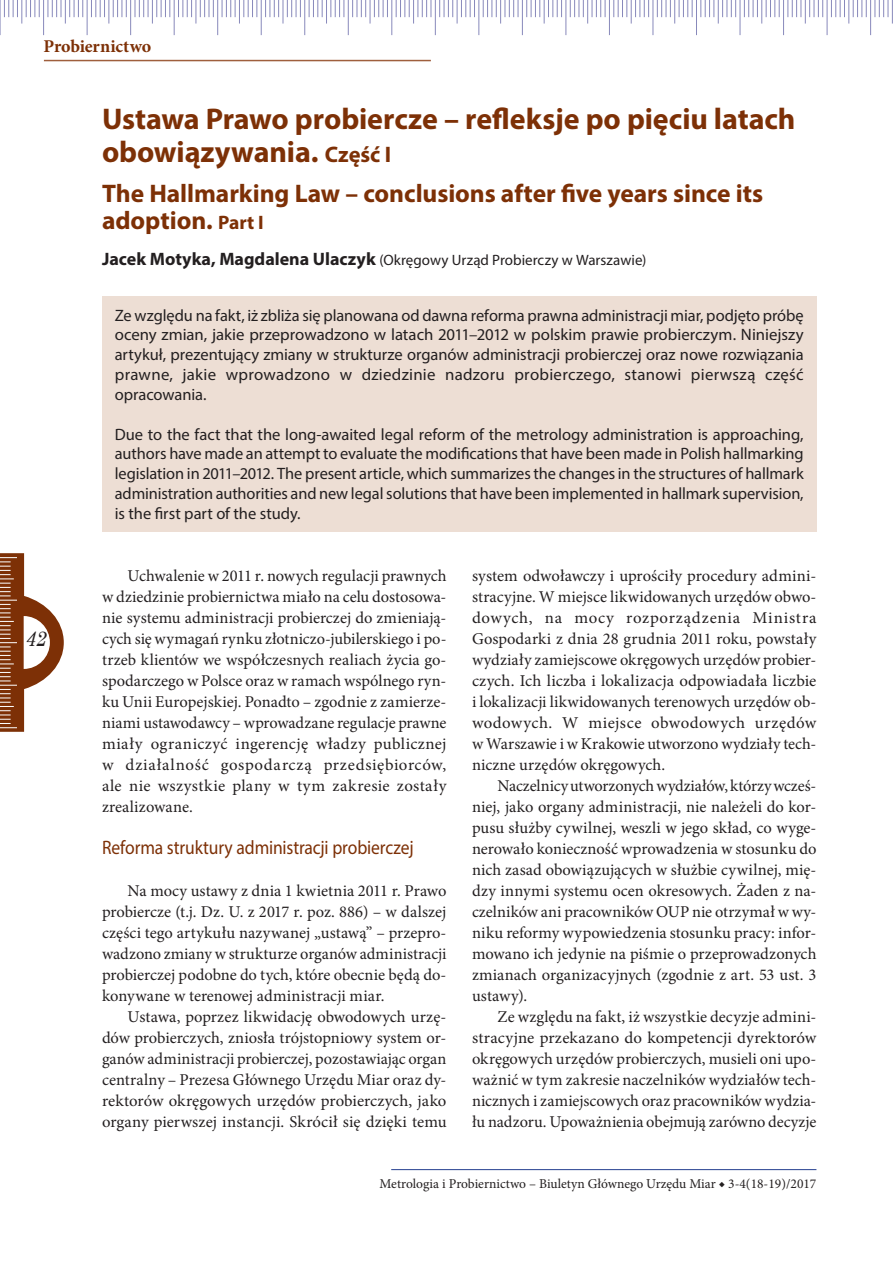
<style>
.page{position:relative;width:893px;height:1263px;background:#fff}
.page>*{position:absolute;margin:0;border:0;box-sizing:border-box;transform-origin:0 0}
.tytul_polski{font:700 30px/33px "Myriad Pro";letter-spacing:-.005em;color:#7d3006}
.tytul_ang{font:700 25.5px/27px "Myriad Pro";letter-spacing:-.005em;color:#7d3006}
.t1{font:italic 21px "Century Schoolbook";color:#231f20;scale:.9 1}
.śródtyt-podtyt{font:19.5px "Myriad Pro";letter-spacing:-.01em;color:#7d3006;scale:.9 1}
.t2{font:700 18px "Minion Pro";letter-spacing:-.01em;color:#7d3006}
.teksty{font:16.5px/21px "Minion Pro";letter-spacing:.005em;color:#231f20;text-align:justify}
.lead{font:16.5px/19.8px "Myriad Pro";color:#231f20;text-align:justify}
.zakład{font:15px "Myriad Pro";color:#231f20}
.t3{font:13.5px "Minion Pro";color:#231f20}
.s1{font-size:22.5px}
.s2{font-size:19.5px}
.s3{font-weight:700;font-size:18px}
</style>
<div class="page">
<hr style="left:44px;top:60px;width:387px;height:1px;background:#9f5f3d">
<hr style="left:391px;top:1169px;width:425px;height:1px;background:#25408f">
<svg style="left:0;top:553px;width:64px;height:179px"></svg>
<div style="left:102px;top:296px;width:714px;height:235px;background:#edded4"></div>
<svg style="left:875px;top:0;width:18px;height:24px"></svg>
<hr style="left:870px;top:0;width:1px;height:35px;background:#8889bb">
<svg style="left:831px;top:0;width:36px;height:24px"></svg>
<hr style="left:827px;top:0;width:1px;height:35px;background:#8889bb">
<svg style="left:788px;top:0;width:35px;height:24px"></svg>
<hr style="left:783px;top:0;width:1px;height:35px;background:#8889bb">
<svg style="left:744px;top:0;width:36px;height:24px"></svg>
<hr style="left:740px;top:0;width:1px;height:35px;background:#8889bb">
<svg style="left:701px;top:0;width:35px;height:24px"></svg>
<hr style="left:696px;top:0;width:1px;height:35px;background:#8889bb">
<svg style="left:657px;top:0;width:36px;height:24px"></svg>
<hr style="left:653px;top:0;width:1px;height:35px;background:#8889bb">
<svg style="left:613px;top:0;width:36px;height:24px"></svg>
<hr style="left:609px;top:0;width:1px;height:35px;background:#8889bb">
<svg style="left:570px;top:0;width:36px;height:24px"></svg>
<hr style="left:566px;top:0;width:1px;height:35px;background:#8889bb">
<svg style="left:526px;top:0;width:36px;height:24px"></svg>
<hr style="left:522px;top:0;width:1px;height:35px;background:#8889bb">
<svg style="left:483px;top:0;width:36px;height:24px"></svg>
<hr style="left:479px;top:0;width:1px;height:35px;background:#8889bb">
<svg style="left:439px;top:0;width:36px;height:24px"></svg>
<hr style="left:435px;top:0;width:1px;height:35px;background:#8889bb">
<svg style="left:396px;top:0;width:36px;height:24px"></svg>
<hr style="left:392px;top:0;width:1px;height:35px;background:#8889bb">
<svg style="left:352px;top:0;width:36px;height:24px"></svg>
<hr style="left:348px;top:0;width:1px;height:35px;background:#8889bb">
<svg style="left:309px;top:0;width:36px;height:24px"></svg>
<hr style="left:304px;top:0;width:1px;height:35px;background:#8889bb">
<svg style="left:265px;top:0;width:36px;height:24px"></svg>
<hr style="left:261px;top:0;width:1px;height:35px;background:#8889bb">
<svg style="left:222px;top:0;width:36px;height:24px"></svg>
<hr style="left:217px;top:0;width:1px;height:35px;background:#8889bb">
<svg style="left:178px;top:0;width:36px;height:24px"></svg>
<hr style="left:174px;top:0;width:1px;height:35px;background:#8889bb">
<svg style="left:135px;top:0;width:36px;height:24px"></svg>
<hr style="left:130px;top:0;width:1px;height:35px;background:#8889bb">
<svg style="left:91px;top:0;width:36px;height:24px"></svg>
<hr style="left:87px;top:0;width:1px;height:35px;background:#8889bb">
<svg style="left:48px;top:0;width:36px;height:24px"></svg>
<hr style="left:43px;top:0;width:1px;height:35px;background:#8889bb">
<svg style="left:4px;top:0;width:36px;height:24px"></svg>
<hr style="left:0;top:0;width:1px;height:35px;background:#8889bb">
<p class="t2" style="left:43px;top:34px;width:109px">Probiernictwo</p>
<p class="tytul_polski" style="left:102px;top:101px;width:695px">Ustawa Prawo probiercze – refleksje po pięciu latach obowiązywania. <span class="s1">Część I</span></p>
<p class="tytul_ang" style="left:102px;top:179px;width:663px">The Hallmarking Law – conclusions after five years since its adoption. <span class="s2">Part I</span></p>
<p class="zakład" style="left:102px;top:250px;width:546px"><span class="s3">Jacek Motyka, Magdalena Ulaczyk</span> (Okręgowy Urząd Probierczy w Warszawie)</p>
<p class="t1" style="left:25px;top:622px;width:25px">42</p>
<p class="lead" style="left:115px;top:305px;width:690px">Ze względu na fakt, iż zbliża się planowana od dawna reforma prawna administracji miar, podjęto próbę oceny zmian, jakie przeprowadzono w latach 2011–2012 w polskim prawie probierczym. Niniejszy artykuł, prezentujący zmiany w strukturze organów administracji probierczej oraz nowe rozwiązania prawne, jakie wprowadzono w dziedzinie nadzoru probierczego, stanowi pierwszą część opracowania.</p>
<p class="lead" style="left:115px;top:424px;width:690px">Due to the fact that the long-awaited legal reform of the metrology administration is approaching, authors have made an attempt to evaluate the modifications that have been made in Polish hallmarking legislation in 2011–2012. The present article, which summarizes the changes in the structures of hallmark administration authorities and new legal solutions that have been implemented in hallmark supervision, is the first part of the study.</p>
<p class="teksty" style="left:102px;top:565px;width:346px;text-indent:26px">Uchwalenie w 2011 r. nowych regulacji prawnych w dziedzinie probiernictwa miało na celu dostosowa&shy;nie systemu administracji probierczej do zmieniają&shy;cych się wymagań rynku złotniczo-jubilerskiego i po&shy;trzeb klientów we współczesnych realiach życia go&shy;spodarczego w Polsce oraz w ramach wspólnego ryn&shy;ku Unii Europejskiej. Ponadto – zgodnie z zamierze&shy;niami ustawodawcy – wprowadzane regulacje prawne miały ograniczyć ingerencję władzy publicznej w działalność gospodarczą przedsiębiorców, ale nie wszystkie plany w tym zakresie zostały zrealizowane.</p>
<p class="śródtyt-podtyt" style="left:102px;top:836px;width:348px">Reforma struktury administracji probierczej</p>
<p class="teksty" style="left:102px;top:880px;width:346px;text-indent:26px">Na mocy ustawy z dnia 1 kwietnia 2011 r. Prawo probiercze (t.j. Dz. U. z 2017 r. poz. 886) – w dalszej części tego artykułu nazywanej „ustawą” – przepro&shy;wadzono zmiany w strukturze organów administracji probierczej podobne do tych, które obecnie będą do&shy;konywane w terenowej administracji miar.</p>
<p class="teksty" style="left:102px;top:1006px;width:346px;text-indent:26px">Ustawa, poprzez likwidację obwodowych urzę&shy;dów probierczych, zniosła trójstopniowy system or&shy;ganów administracji probierczej, pozostawiając organ centralny – Prezesa Głównego Urzędu Miar oraz dy&shy;rektorów okręgowych urzędów probierczych, jako organy pierwszej instancji. Skrócił się dzięki temu</p>
<p class="teksty" style="left:472px;top:565px;width:346px">system odwoławczy i uprościły procedury admini&shy;stracyjne. W miejsce likwidowanych urzędów obwo&shy;dowych, na mocy rozporządzenia Ministra Gospodarki z dnia 28 grudnia 2011 roku, powstały wydziały zamiejscowe okręgowych urzędów probier&shy;czych. Ich liczba i lokalizacja odpowiadała liczbie i lokalizacji likwidowanych terenowych urzędów ob&shy;wodowych. W miejsce obwodowych urzędów w Warszawie i w Krakowie utworzono wydziały tech&shy;niczne urzędów okręgowych.</p>
<p class="teksty" style="left:472px;top:775px;width:346px;text-indent:26px">Naczelnicy utworzonych wydziałów, którzy wcześ&shy;niej, jako organy administracji, nie należeli do kor&shy;pusu służby cywilnej, weszli w jego skład, co wyge&shy;nerowało konieczność wprowadzenia w stosunku do nich zasad obowiązujących w służbie cywilnej, mię&shy;dzy innymi systemu ocen okresowych. Żaden z na&shy;czelników ani pracowników OUP nie otrzymał w wy&shy;niku reformy wypowiedzenia stosunku pracy: infor&shy;mowano ich jedynie na piśmie o przeprowadzonych zmianach organizacyjnych (zgodnie z art. 53 ust. 3 ustawy).</p>
<p class="teksty" style="left:472px;top:1006px;width:346px;text-indent:26px">Ze względu na fakt, iż wszystkie decyzje admini&shy;stracyjne przekazano do kompetencji dyrektorów okręgowych urzędów probierczych, musieli oni upo&shy;ważnić w tym zakresie naczelników wydziałów tech&shy;nicznych i zamiejscowych oraz pracowników wydzia&shy;łu nadzoru. Upoważnienia obejmują zarówno decyzje</p>
<p class="t3" style="left:380px;top:1175px;width:438px">Metrologia i Probiernictwo – Biuletyn Głównego Urzędu Miar ◆ 3-4(18-19)/2017</p>
</div>
